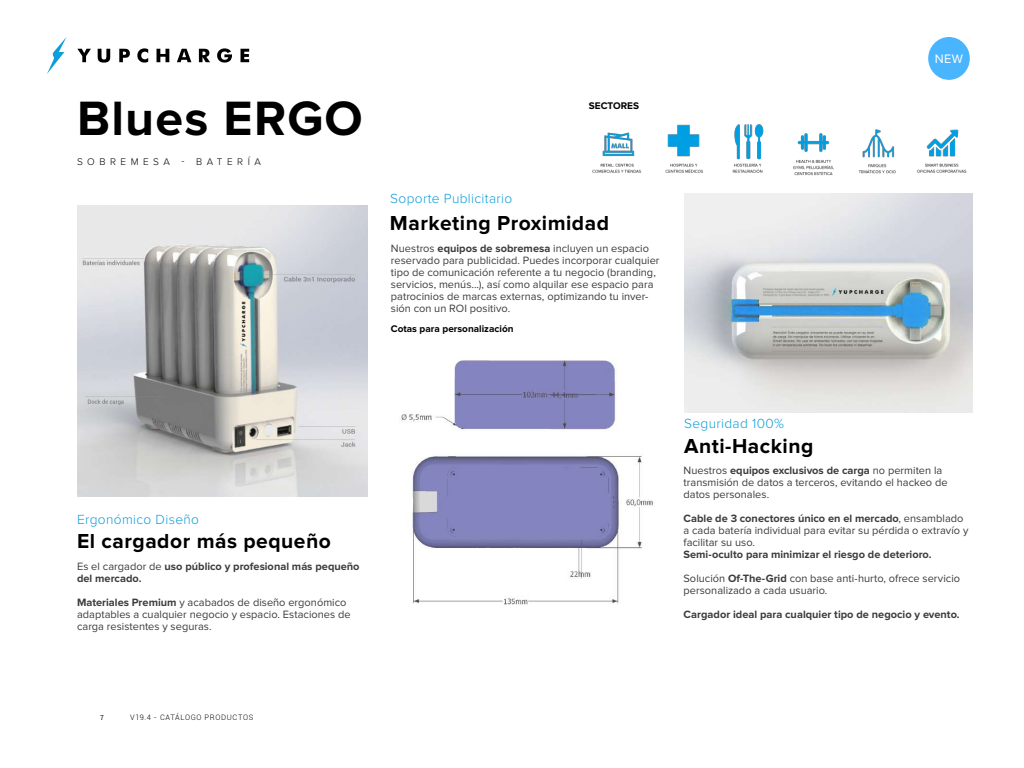
<style>
.page{position:relative;width:1024px;height:768px;background:#fff}
.page>*{position:absolute;margin:0;border:0;box-sizing:border-box;transform-origin:0 0}
.t1{font:700 50px "Proxima Nova";letter-spacing:.025em;color:#000}
.t2{font:700 21px "Proxima Nova";letter-spacing:.025em;color:#000}
.t3{font:300 13.7px "Proxima Nova";letter-spacing:.025em;color:#0c9eda}
.t4{font:12.7px "Proxima Nova";color:#fff}
.t5{font:11px/12px "Proxima Nova";letter-spacing:.005em;color:#3b3c3b}
.t6{font:700 11px/24px "Proxima Nova";color:#3b3c3b}
.t7{font:700 10px "Proxima Nova";color:#000}
.t8{font:300 10px "Proxima Nova";letter-spacing:.45em;color:#000}
.t9{font:300 7.5px "Roboto";letter-spacing:.09em;color:#000}
.t10{font:7.5px "Source Sans Pro";color:#000}
.s1{font-weight:700}
.s2{font-weight:400}
</style>
<div class="page">
<svg style="left:77px;top:48px;width:172px;height:15px"></svg>
<svg style="left:47px;top:37px;width:19px;height:37px"></svg>
<img style="left:793px;top:133px;width:41px;height:43px">
<img style="left:858px;top:129px;width:38px;height:45px">
<img style="left:917px;top:129px;width:50px;height:44px">
<img style="left:732px;top:124px;width:32px;height:49px">
<div style="left:928px;top:37px;width:42px;height:43px;background:#4ab5ff;border-radius:50%"></div>
<img style="left:592px;top:132px;width:50px;height:41px">
<img style="left:665px;top:124px;width:38px;height:49px">
<img style="left:77px;top:205px;width:291px;height:291px">
<img style="left:401px;top:356px;width:252px;height:249px">
<img style="left:684px;top:194px;width:289px;height:219px">
<h1 class="t1" style="left:77px;top:96px;width:287px">Blues ERGO</h1>
<p class="t8" style="left:77px;top:156px;width:185px">SOBREMESA - BATERÍA</p>
<p class="t3" style="left:390px;top:191px;width:123px">Soporte Publicitario</p>
<p class="t7" style="left:589px;top:101px;width:52px">SECTORES</p>
<h2 class="t2" style="left:390px;top:214px;width:221px">Marketing Proximidad</h2>
<p class="t5" style="left:391px;top:243px;width:270px">Nuestros <span class="s1">equipos de sobremesa</span> incluyen un espacio reservado para publicidad. Puedes incorporar cualquier tipo de comunicación referente a tu negocio (branding, servicios, menús...), así como alquilar ese espacio para patrocinios de marcas externas, optimizando tu inver&shy;sión con un ROI positivo.</p>
<p class="t7" style="left:391px;top:324px;width:124px">Cotas para personalización</p>
<p class="t4" style="left:935px;top:52px;width:30px">NEW</p>
<p class="t3" style="left:77px;top:512px;width:124px">Ergonómico Diseño</p>
<p class="t6" style="left:77px;top:561px;width:284px;line-height:12px"><span class="s2">Es el cargador de</span> uso público y profesional más pequeño del mercado.</p>
<p class="t5" style="left:77px;top:596px;width:275px"><span class="s1">Materiales Premium</span> y acabados de diseño ergonómico adaptables a cualquier negocio y espacio. Estaciones de carga resistentes y seguras.</p>
<h2 class="t2" style="left:77px;top:532px;width:255px">El cargador más pequeño</h2>
<p class="t10" style="left:100px;top:713px;width:5px">7</p>
<p class="t9" style="left:130px;top:712px;width:125px">V19.4 - CATÁLOGO PRODUCTOS</p>
<p class="t3" style="left:684px;top:415px;width:101px">Seguridad 100%</p>
<p class="t5" style="left:683px;top:465px;width:266px">Nuestros <span class="s1">equipos exclusivos de carga</span> no permiten la transmisión de datos a terceros, evitando el hackeo de datos personales.</p>
<p class="t5" style="left:683px;top:513px;width:286px"><span class="s1">Cable de 3 conectores único en el mercado</span>, ensamblado a cada batería individual para evitar su pérdida o extravío y facilitar su uso.</p>
<p class="t6" style="left:683px;top:543px;width:278px">Semi-oculto para minimizar el riesgo de deterioro.<br><span class="s2">Solución</span> Of-The-Grid <span class="s2">con base anti-hurto, ofrece servicio</span></p>
<p class="t5" style="left:683px;top:585px;width:145px">personalizado a cada usuario.</p>
<p class="t6" style="left:683px;top:603px;width:278px">Cargador ideal para cualquier tipo de negocio y evento.</p>
<h2 class="t2" style="left:684px;top:436px;width:131px">Anti-Hacking</h2>
</div>
